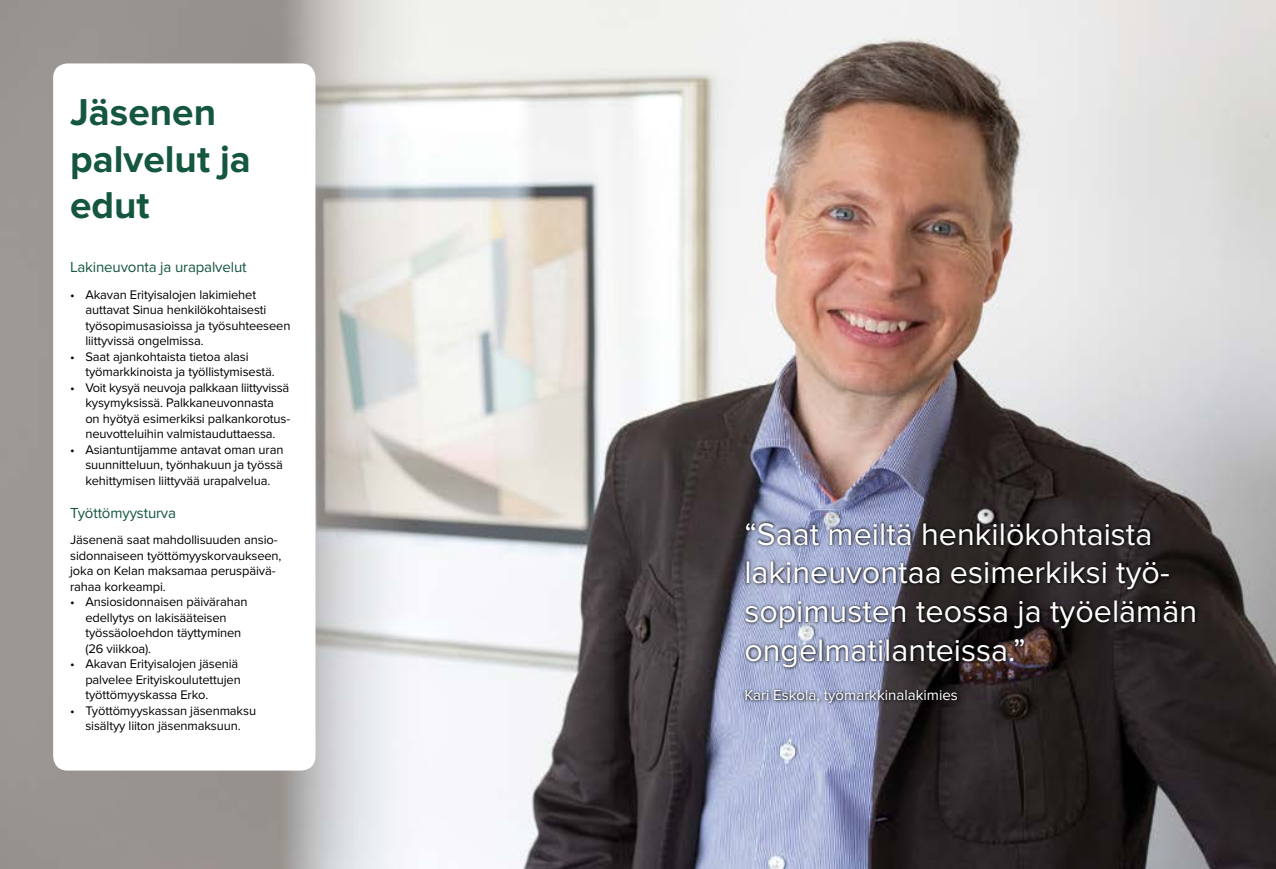
<style>
.page{position:relative;width:1276px;height:869px;background:#fff}
.page>*{position:absolute;margin:0;border:0;box-sizing:border-box;transform-origin:0 0}
.t1{font:700 38.75px/46.5px "Proxima Nova";color:#14563e}
.t2{font:32.25px/38.8px "Proxima Nova";color:#fff}
.t3{font:15px "Proxima Nova";letter-spacing:-.01em;color:#14563e}
.t4{font:15px "Proxima Nova";color:#fff}
.t5{font:12.88px/15.5px "Proxima Nova";letter-spacing:-.01em;color:#000}
</style>
<div class="page">
<img style="left:0;top:0;width:1276px;height:868px">
<div style="left:53px;top:63px;width:262px;height:707px;background:#fff;border-radius:14px"></div>
<svg style="left:743px;top:520px;width:455px;height:185px;background:#484751"></svg>
<h1 class="t1" style="left:70px;top:90px;width:182px">Jäsenen palvelut ja edut</h1>
<p class="t3" style="left:70px;top:259px;width:178px">Lakineuvonta ja urapalvelut</p>
<p class="t5" style="left:85px;top:287px;width:207px;text-indent:-15px">• Akavan Erityisalojen lakimiehet auttavat Sinua henkilökohtaisesti työsopimusasioissa ja työsuhteeseen liittyvissä ongelmissa.</p>
<p class="t5" style="left:85px;top:348px;width:191px;text-indent:-15px">• Saat ajankohtaista tietoa alasi työmarkkinoista ja työllistymisestä.</p>
<p class="t5" style="left:85px;top:379px;width:206px;text-indent:-15px">• Voit kysyä neuvoja palkkaan liittyvissä kysymyksissä. Palkkaneuvonnasta on hyötyä esimerkiksi palkankorotus&shy;neuvotteluihin valmistauduttaessa.</p>
<p class="t5" style="left:85px;top:441px;width:200px;text-align:justify;text-indent:-15px">• Asiantuntijamme antavat oman uran suunnitteluun, työnhakuun ja työssä kehittymisen liittyvää urapalvelua.</p>
<p class="t3" style="left:70px;top:504px;width:107px">Työttömyysturva</p>
<p class="t5" style="left:70px;top:532px;width:213px">Jäsenenä saat mahdollisuuden ansio&shy;sidonnaiseen työttömyyskorvaukseen, joka on Kelan maksamaa peruspäivä&shy;rahaa korkeampi.</p>
<p class="t5" style="left:85px;top:594px;width:164px;text-indent:-15px">• Ansiosidonnaisen päivärahan edellytys on lakisääteisen työssäoloehdon täyttyminen (26 viikkoa).</p>
<p class="t5" style="left:85px;top:656px;width:157px;text-indent:-15px">• Akavan Erityisalojen jäseniä palvelee Erityiskoulutettujen työttömyyskassa Erko.</p>
<p class="t5" style="left:70px;top:702px;width:187px;text-align:center">• Työttömyyskassan jäsenmaksu sisältyy liiton jäsenmaksuun.</p>
<h2 class="t2" style="left:744px;top:514px;width:454px">“Saat meiltä henkilökohtaista lakineuvontaa esimerkiksi työ&shy;sopimusten teossa ja työelämän ongelmatilanteissa.”</h2>
<p class="t4" style="left:744px;top:686px;width:215px">Kari Eskola, työmarkkinalakimies</p>
</div>
